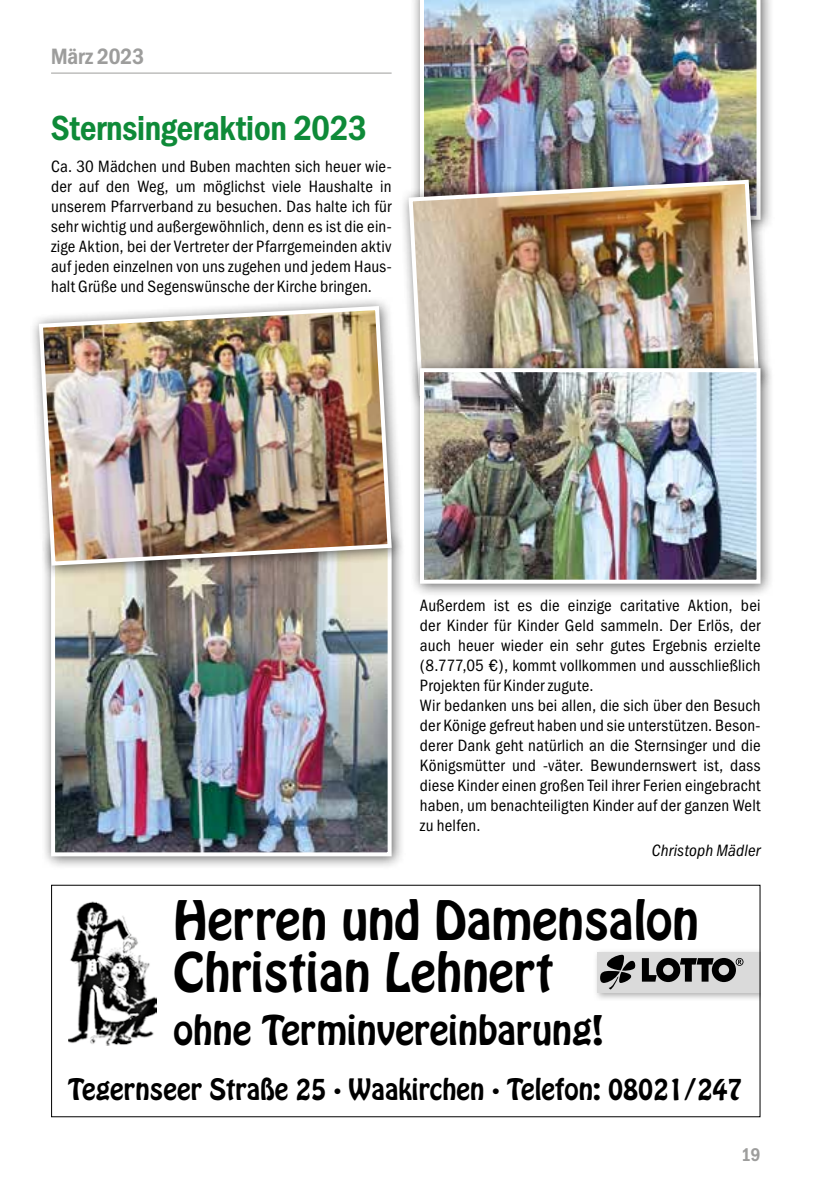
<style>
.page{position:relative;width:840px;height:1191px;background:#fff}
.page>*{position:absolute;margin:0;border:0;box-sizing:border-box;transform-origin:0 0}
.t1{font:48px/52px "Hobo";color:#000}
.t2{font:36px "Hobo";color:#000}
.t3{font:800 36px "Franklin Gothic Cond";color:#0e8a38}
.t4{font:26px "Hobo";color:#000}
.t5{font:800 23px "Franklin Gothic Cond";color:#9d9d9c}
.t6{font:800 19px "Franklin Gothic Cond";color:#9d9d9c}
.t7{font:17px/20px "Franklin Gothic Cond";letter-spacing:.01em;color:#000;text-align:justify}
.t8{font:italic 17px "Franklin Gothic Cond";letter-spacing:.01em;color:#000}
</style>
<div class="page">
<hr style="left:51px;top:73px;width:340px;height:1px;background:#9d9d9c">
<div style="left:41px;top:529px;width:364px;height:341px;background:#000;opacity:.6"></div>
<img style="left:56px;top:579px;width:330px;height:272px">
<div style="left:51px;top:539px;width:340px;height:317px;border:4px solid #fff"></div>
<div style="left:410px;top:0;width:364px;height:234px;background:#000;opacity:.6"></div>
<img style="left:420px;top:0;width:340px;height:170px">
<div style="left:29px;top:296px;width:376px;height:283px;background:#000;opacity:.6"></div>
<img style="left:37px;top:304px;width:356px;height:264px">
<div style="left:398px;top:170px;width:374px;height:240px;background:#000;opacity:.6"></div>
<img style="left:406px;top:178px;width:354px;height:220px">
<div style="left:410px;top:358px;width:364px;height:240px;background:#000;opacity:.6"></div>
<img style="left:425px;top:373px;width:330px;height:205px">
<div style="left:420px;top:368px;width:340px;height:215px;border:4px solid #fff"></div>
<img style="left:68px;top:901px;width:88px;height:144px">
<div style="left:597px;top:952px;width:163px;height:40px;background:#dadada"></div>
<svg style="left:600px;top:954px;width:143px;height:35px"></svg>
<h3 class="t5" style="left:51px;top:43px;width:94px">März 2023</h3>
<h2 class="t3" style="left:51px;top:108px;width:317px">Sternsingeraktion 2023</h2>
<p class="t7" style="left:51px;top:156px;width:342px">Ca. 30 Mädchen und Buben machten sich heuer wie&shy;der auf den Weg, um möglichst viele Haushalte in unserem Pfarrverband zu besuchen. Das halte ich für sehr wichtig und außergewöhnlich, denn es ist die ein&shy;zige Aktion, bei der Vertreter der Pfarrgemeinden aktiv auf jeden einzelnen von uns zugehen und jedem Haus&shy;halt Grüße und Segenswünsche der Kirche bringen.</p>
<p class="t7" style="left:420px;top:595px;width:342px;text-align:left">Außerdem ist es die einzige caritative Aktion, bei der Kinder für Kinder Geld sammeln. Der Erlös, der auch heuer wieder ein sehr gutes Ergebnis erzielte (8.777,05 €), kommt vollkommen und ausschließlich Projekten für Kinder zugute.<br>Wir bedanken uns bei allen, die sich über den Besuch der Könige gefreut haben und sie unterstützen. Beson&shy;derer Dank geht natürlich an die Sternsinger und die Königsmütter und -väter. Bewundernswert ist, dass diese Kinder einen großen Teil ihrer Ferien eingebracht haben, um benachteiligten Kinder auf der ganzen Welt zu helfen.</p>
<p class="t8" style="left:651px;top:841px;width:110px">Christoph Mädler</p>
<h1 class="t1" style="left:173px;top:894px;width:526px">Herren und Damensalon<br>Christian Lehnert</h1>
<h2 class="t2" style="left:173px;top:1005px;width:431px">ohne Terminvereinbarung!</h2>
<h3 class="t4" style="left:68px;top:1071px;width:675px">Tegernseer Straße 25 · Waakirchen · Telefon: 08021/247</h3>
<p class="t6" style="left:740px;top:1144px;width:21px">19</p>
</div>
